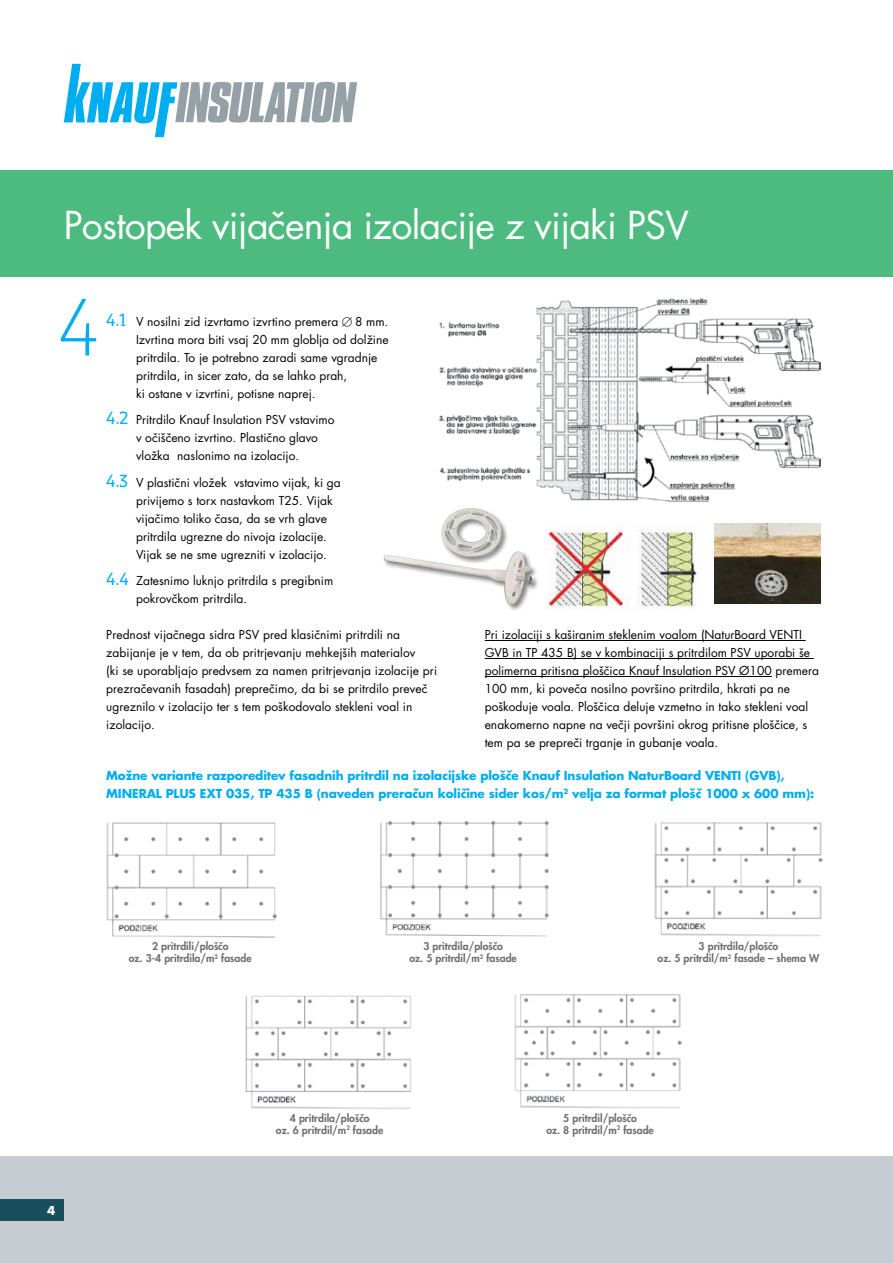
<style>
.page{position:relative;width:893px;height:1263px;background:#fff}
.page>*{position:absolute;margin:0;border:0;box-sizing:border-box;transform-origin:0 0}
.t1{font:300 82.5px "Dobra Slab";color:#00aeef}
.t2{font:37.5px "Futura KNAUF";letter-spacing:-.02em;color:#fff}
.t3{font:12px/18px "Futura KNAUF";color:#000}
.t4{font:700 12px/18px "Futura KNAUF";letter-spacing:-.01em;color:#00aeef}
.t5{font:700 12px "Futura KNAUF";color:#fff}
.t6{font:800 10.5px/12px "Futura KNAUF";color:#6d6e71;text-align:center}
.s1{font-family:"Dobra Slab";font-size:18px;color:#00aeef}
.s2{font-family:"Mathematical KNAUF"}
</style>
<div class="page">
<div style="left:0;top:1157px;width:893px;height:106px;background:#c6cdd2"></div>
<div style="left:0;top:1199px;width:64px;height:21px;background:#184e5e"></div>
<svg style="left:64px;top:64px;width:293px;height:73px"></svg>
<hr style="left:485px;top:640px;width:321px;height:1px;background:#000">
<hr style="left:485px;top:658px;width:329px;height:1px;background:#000">
<hr style="left:485px;top:676px;width:287px;height:1px;background:#000">
<img style="left:439px;top:298px;width:381px;height:204px">
<img style="left:545px;top:524px;width:152px;height:85px">
<img style="left:714px;top:524px;width:107px;height:80px">
<div style="left:382px;top:550px;width:157px;height:62px;background:#000;opacity:.5"></div>
<img style="left:480px;top:551px;width:38px;height:20px">
<div style="left:440px;top:507px;width:69px;height:57px;background:#000;opacity:.5"></div>
<svg style="left:460px;top:508px;width:13px;height:2px"></svg>
<img style="left:106px;top:822px;width:171px;height:116px">
<img style="left:380px;top:821px;width:169px;height:116px">
<img style="left:654px;top:822px;width:169px;height:114px">
<img style="left:245px;top:995px;width:167px;height:114px">
<img style="left:514px;top:994px;width:168px;height:115px">
<div style="left:0;top:170px;width:893px;height:106px;background:#4dbb7f"></div>
<h2 class="t2" style="left:64px;top:201px;width:626px">Postopek vijačenja izolacije z vijaki PSV</h2>
<h1 class="t1" style="left:58px;top:279px;width:44px">4</h1>
<p class="t3" style="left:136px;top:312px;width:254px;text-indent:-30px"><span class="s1">4.1</span> V nosilni zid izvrtamo izvrtino premera <span class="s2">∅</span> 8 mm.<br>Izvrtina mora biti vsaj 20 mm globlja od dolžine pritrdila. To je potrebno zaradi same vgradnje pritrdila, in sicer zato, da se lahko prah,<br>ki ostane v izvrtini, potisne naprej.</p>
<p class="t3" style="left:136px;top:411px;width:200px;text-indent:-30px"><span class="s1">4.2</span> Pritrdilo Knauf Insulation PSV vstavimo v očiščeno izvrtino. Plastično glavo vložka naslonimo na izolacijo.</p>
<p class="t3" style="left:136px;top:473px;width:206px;text-indent:-30px"><span class="s1">4.3</span> V plastični vložek vstavimo vijak, ki ga privijemo s torx nastavkom T25. Vijak vijačimo toliko časa, da se vrh glave pritrdila ugrezne do nivoja izolacije.<br>Vijak se ne sme ugrezniti v izolacijo.</p>
<p class="t3" style="left:136px;top:572px;width:199px;text-indent:-30px"><span class="s1">4.4</span> Zatesnimo luknjo pritrdila s pregibnim pokrovčkom pritrdila.</p>
<p class="t3" style="left:106px;top:626px;width:332px">Prednost vijačnega sidra PSV pred klasičnimi pritrdili na zabijanje je v tem, da ob pritrjevanju mehkejših materialov<br>(ki se uporabljajo predvsem za namen pritrjevanja izolacije pri prezračevanih fasadah) preprečimo, da bi se pritrdilo preveč ugreznilo v izolacijo ter s tem poškodovalo stekleni voal in izolacijo.</p>
<p class="t3" style="left:485px;top:626px;width:336px">Pri izolaciji s kaširanim steklenim voalom (NaturBoard VENTI GVB in TP 435 B) se v kombinaciji s pritrdilom PSV uporabi še polimerna pritisna ploščica Knauf Insulation PSV Ø100 premera 100 mm, ki poveča nosilno površino pritrdila, hkrati pa ne poškoduje voala. Ploščica deluje vzmetno in tako stekleni voal enakomerno napne na večji površini okrog pritisne ploščice, s tem pa se prepreči trganje in gubanje voala.</p>
<p class="t4" style="left:106px;top:766px;width:709px">Možne variante razporeditev fasadnih pritrdil na izolacijske plošče Knauf Insulation NaturBoard VENTI (GVB),<br>MINERAL PLUS EXT 035, TP 435 B (naveden preračun količine sider kos/m<sup>2</sup> velja za format plošč 1000 x 600 mm):</p>
<p class="t6" style="left:129px;top:940px;width:124px">2 pritrdili/ploščo<br>oz. 3-4 pritrdila/m<sup>2</sup> fasade</p>
<p class="t6" style="left:409px;top:940px;width:109px">3 pritrdila/ploščo<br>oz. 5 pritrdil/m<sup>2</sup> fasade</p>
<p class="t6" style="left:658px;top:940px;width:163px">3 pritrdila/ploščo<br>oz. 5 pritrdil/m<sup>2</sup> fasade – shema W</p>
<p class="t5" style="left:47px;top:1202px;width:10px">4</p>
<p class="t6" style="left:276px;top:1112px;width:109px">4 pritrdila/ploščo<br>oz. 6 pritrdil/m<sup>2</sup> fasade</p>
<p class="t6" style="left:546px;top:1112px;width:109px">5 pritrdil/ploščo<br>oz. 8 pritrdil/m<sup>2</sup> fasade</p>
</div>
